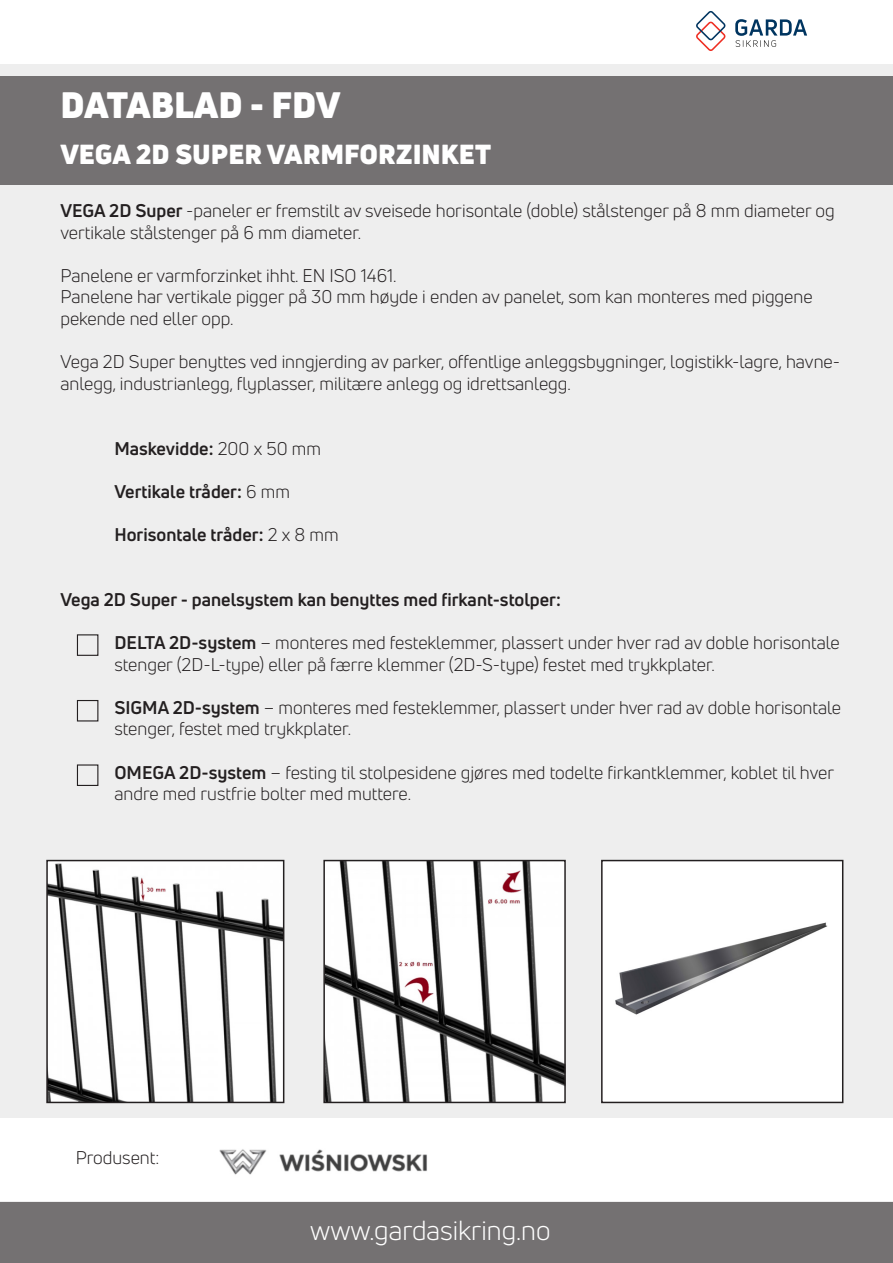
<style>
.page{position:relative;width:893px;height:1263px;background:#fff}
.page>*{position:absolute;margin:0;border:0;box-sizing:border-box;transform-origin:0 0}
.t1{font:900 36px "Uni Neue";color:#fff}
.t2{font:900 27px "Uni Neue";color:#fff}
.t3{font:27px "Uni Neue";color:#fff}
.t4{font:18px/21.6px "Uni Neue";color:#231f20}
.t5{font:700 18px "Uni Neue";color:#231f20}
.s1{font-weight:700}
.s2{font-weight:400}
</style>
<div class="page">
<div style="left:0;top:64px;width:893px;height:1199px;background:#eee"></div>
<div style="left:0;top:1118px;width:893px;height:83px;background:#fff"></div>
<div style="left:0;top:76px;width:893px;height:108px;background:#747172"></div>
<img style="left:219px;top:1149px;width:208px;height:26px">
<img style="left:326px;top:863px;width:237px;height:237px">
<div style="left:323px;top:860px;width:243px;height:243px;border:2px solid #231f20"></div>
<img style="left:49px;top:863px;width:232px;height:237px">
<div style="left:46px;top:860px;width:238px;height:243px;border:2px solid #231f20"></div>
<div style="left:0;top:1202px;width:893px;height:61px;background:#747172"></div>
<svg style="left:735px;top:19px;width:72px;height:28px"></svg>
<svg style="left:696px;top:11px;width:29px;height:40px"></svg>
<div style="left:602px;top:860px;width:241px;height:242px;background:#fff"></div>
<img style="left:615px;top:922px;width:212px;height:93px">
<div style="left:601px;top:860px;width:242px;height:243px;border:2px solid #231f20"></div>
<div style="left:77px;top:634px;width:21px;height:22px;border:1px solid #231f20"></div>
<div style="left:77px;top:700px;width:21px;height:21px;border:1px solid #231f20"></div>
<div style="left:77px;top:764px;width:21px;height:22px;border:1px solid #231f20"></div>
<p class="t1" style="left:60px;top:80px;width:282px">DATABLAD - FDV</p>
<p class="t2" style="left:60px;top:135px;width:432px">VEGA 2D SUPER VARMFORZINKET</p>
<p class="t4" style="left:60px;top:200px;width:776px"><span class="s1">VEGA 2D Super</span> -paneler er fremstilt av sveisede horisontale (doble) stålstenger på 8 mm diameter og vertikale stålstenger på 6 mm diameter.</p>
<p class="t4" style="left:60px;top:264px;width:338px">Panelene er varmforzinket ihht. EN ISO 1461.</p>
<p class="t4" style="left:60px;top:286px;width:754px">Panelene har vertikale pigger på 30 mm høyde i enden av panelet, som kan monteres med piggene pekende ned eller opp.</p>
<p class="t4" style="left:60px;top:351px;width:781px">Vega 2D Super benyttes ved inngjerding av parker, offentlige anleggsbygninger, logistikk-lagre, havne&shy;anlegg, industrianlegg, flyplasser, militære anlegg og idrettsanlegg.</p>
<p class="t5" style="left:114px;top:437px;width:208px">Maskevidde: <span class="s2">200 x 50 mm</span></p>
<p class="t5" style="left:114px;top:480px;width:177px">Vertikale tråder: <span class="s2">6 mm</span></p>
<p class="t5" style="left:114px;top:523px;width:226px">Horisontale tråder: <span class="s2">2 x 8 mm</span></p>
<p class="t5" style="left:60px;top:588px;width:502px">Vega 2D Super - panelsystem kan benyttes med firkant-stolper:</p>
<p class="t4" style="left:114px;top:632px;width:727px"><span class="s1">DELTA 2D-system</span> – monteres med festeklemmer, plassert under hver rad av doble horisontale</p>
<p class="t4" style="left:114px;top:653px;width:602px">stenger (2D-L-type) eller på færre klemmer (2D-S-type) festet med trykkplater.</p>
<p class="t4" style="left:114px;top:696px;width:728px"><span class="s1">SIGMA 2D-system</span> – monteres med festeklemmer, plassert under hver rad av doble horisontale stenger, festet med trykkplater.</p>
<p class="t4" style="left:114px;top:761px;width:721px"><span class="s1">OMEGA 2D-system</span> – festing til stolpesidene gjøres med todelte firkantklemmer, koblet til hver andre med rustfrie bolter med muttere.</p>
<p class="t4" style="left:76px;top:1146px;width:85px">Produsent:</p>
<p class="t3" style="left:310px;top:1214px;width:242px">www.gardasikring.no</p>
</div>
